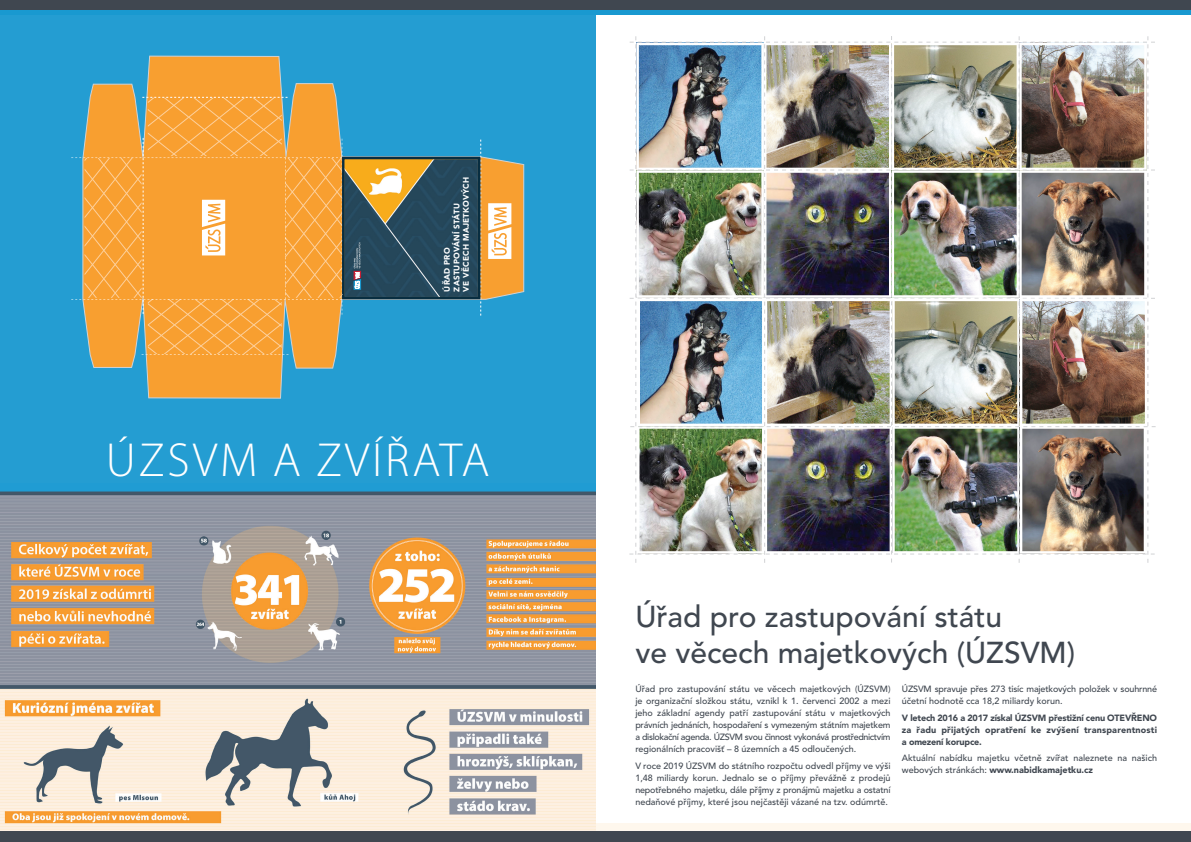
<style>
.page{position:relative;width:1191px;height:842px;background:#fff}
.page>*{position:absolute;margin:0;border:0;box-sizing:border-box;transform-origin:0 0}
.t1{font:300 48px "Myriad Pro";letter-spacing:.06em;color:#fff}
.t2{font:500 30px/36px "Avenir LT Pro";color:#404750}
.t3{font:500 9px/12px "Avenir LT Pro";color:#404750;text-align:justify}
.t4{font:900 9px/12px "Avenir LT Pro";letter-spacing:.02em;color:#404750;text-align:justify}
.t5{font:500 9px/12px "Avenir LT Pro";letter-spacing:-.02em;color:#404750}
.t6{font:900 8px/9.6px "Avenir LT Pro";letter-spacing:.03em;color:#fff}
.s1{font-weight:900}
</style>
<div class="page">
<div style="left:0;top:14px;width:595px;height:828px;background:#249dd2"></div>
<div style="left:391px;top:823px;width:800px;height:19px;background:#fef7ed"></div>
<svg style="left:89px;top:56px;width:435px;height:343px"></svg>
<svg style="left:71px;top:97px;width:410px;height:258px"></svg>
<svg style="left:488px;top:203px;width:23px;height:56px"></svg>
<img style="left:0;top:491px;width:595px;height:341px">
<div style="left:0;top:832px;width:1191px;height:10px;background:#404750"></div>
<svg style="left:0;top:9px;width:1191px;height:5px;background:#2088b6"></svg>
<div style="left:0;top:0;width:1191px;height:9px;background:#404750"></div>
<img style="left:629px;top:36px;width:526px;height:527px">
<p class="t6" style="left:442px;top:292px;width:116px;rotate:-90deg">ÚŘAD PRO<br>ZASTUPOVÁNÍ STÁTU<br>VE VĚCECH MAJETKOVÝCH</p>
<h1 class="t1" style="left:106px;top:431px;width:385px">ÚZSVM A ZVÍŘATA</h1>
<h2 class="t2" style="left:635px;top:599px;width:441px">Úřad pro zastupování státu<br>ve věcech majetkových (ÚZSVM)</h2>
<p class="t3" style="left:635px;top:683px;width:257px">Úřad pro zastupování státu ve věcech majetkových (ÚZSVM) je organizační složkou státu, vznikl k 1. červenci 2002 a mezi jeho základní agendy patří zastupování státu v majetkových právních jednáních, hospodaření s vymezeným státním majetkem a dislokační agenda. ÚZSVM svou činnost vykonává prostřednictvím regionálních pracovišť – 8 územních a 45 odloučených.</p>
<p class="t3" style="left:635px;top:759px;width:257px">V roce 2019 ÚZSVM do státního rozpočtu odvedl příjmy ve výši 1,48 miliardy korun. Jednalo se o příjmy převážně z prodejů nepotřebného majetku, dále příjmy z pronájmů majetku a ostatní nedaňové příjmy, které jsou nejčastěji vázané na tzv. odúmrtě.</p>
<p class="t5" style="left:902px;top:683px;width:257px">ÚZSVM spravuje přes 273 tisíc majetkových položek v souhrnné účetní hodnotě cca 18,2 miliardy korun.</p>
<p class="t4" style="left:902px;top:711px;width:257px">V letech 2016 a 2017 získal ÚZSVM přestižní cenu OTEVŘENO za řadu přijatých opratření ke zvýšení transparentnosti a omezení korupce.</p>
<p class="t3" style="left:902px;top:752px;width:257px">Aktuální nabídku majetku včetně zvířat naleznete na našich webových stránkách: <span class="s1">www.nabidkamajetku.cz</span></p>
</div>
